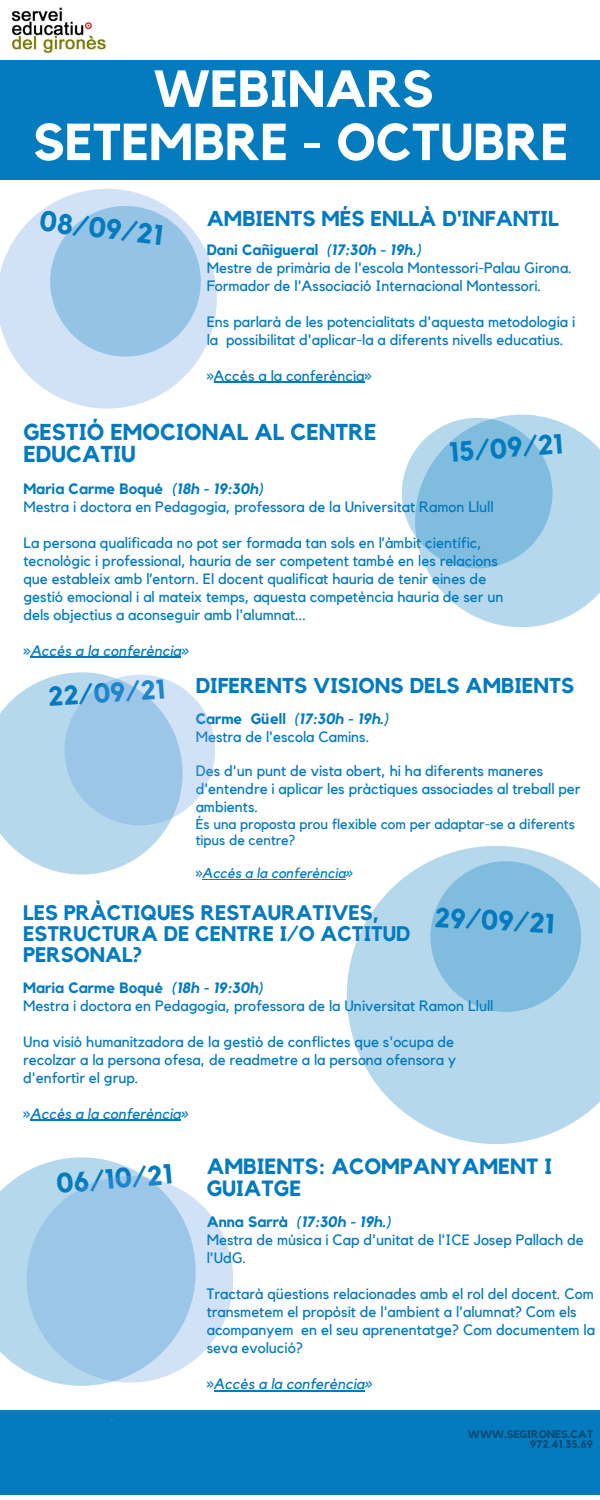
<style>
.page{position:relative;width:600px;height:1500px;background:#fff}
.page>*{position:absolute;margin:0;border:0;box-sizing:border-box;transform-origin:0 0}
.t1{font:700 51.5px "Kollektif";color:#fff}
.t2{font:700 28.2px "Kollektif";color:#047bbf}
.t3{font:700 27.7px "Kollektif";color:#047bbf}
.t4{font:700 27.1px "Kollektif";color:#047bbf}
.t5{font:700 22.9px "Kollektif";color:#047bbf}
.t6{font:700 22px/22px "Kollektif";color:#047bbf}
.t7{font:700 21.5px "Kollektif";color:#047bbf}
.t8{font:700 21.4px "Kollektif";color:#047bbf}
.t9{font:700 21px/21px "Kollektif";color:#047bbf}
.t10{font:15px/18px "Kollektif";color:#047bbf}
.t11{font:700 15px "Kollektif";color:#047bbf}
.t12{font:italic 15px "Kollektif";color:#047bbf}
.t13{font:italic 700 15px "Kollektif";color:#047bbf}
.t14{font:14.3px/16.5px "Kollektif";color:#047bbf}
.t15{font:italic 14.3px "Kollektif";color:#047bbf}
.t16{font:700 11px "Kollektif";color:#044970}
.t17{font:700 4.3px "Kollektif";color:#fff}
.s1{font-style:italic}
.s2{font-style:normal}
</style>
<div class="page">
<div style="left:0;top:60px;width:600px;height:119px;background:#047bbf"></div>
<img style="left:11px;top:7px;width:96px;height:47px">
<svg style="left:347px;top:846px;width:253px;height:298px;fill:#b5d8ec"></svg>
<svg style="left:0;top:674px;width:167px;height:201px;fill:#b5d8ec"></svg>
<svg style="left:0;top:189px;width:217px;height:220px;fill:#d1e2f6"></svg>
<div style="left:0;top:1410px;width:600px;height:85px;background:#047bbf"></div>
<svg style="left:0;top:1157px;width:139px;height:213px;fill:#b5d8ec"></svg>
<hr style="left:214px;top:382px;width:150px;height:1px;background:#047bbf">
<hr style="left:30px;top:1119px;width:151px;height:2px;background:#047bbf">
<hr style="left:202px;top:879px;width:144px;height:1px;background:#047bbf">
<hr style="left:30px;top:656px;width:151px;height:2px;background:#047bbf">
<svg style="left:428px;top:420px;width:172px;height:207px;fill:#b5d8ec"></svg>
<svg style="left:48px;top:204px;width:155px;height:155px;background:#a5cbe9"></svg>
<svg style="left:428px;top:859px;width:155px;height:155px;background:#8ec3e1"></svg>
<svg style="left:62px;top:672px;width:153px;height:156px;background:#b5d4ee"></svg>
<svg style="left:23px;top:1173px;width:210px;height:213px;background:#b4d3ed"></svg>
<hr style="left:214px;top:1390px;width:150px;height:1px;background:#047bbf">
<svg style="left:401px;top:415px;width:155px;height:157px;background:#9acae5"></svg>
<p class="t1" style="left:154px;top:65px;width:282px">WEBINARS</p>
<p class="t1" style="left:33px;top:118px;width:537px">SETEMBRE - OCTUBRE</p>
<p class="t2" style="left:41px;top:208px;width:126px;rotate:7deg">08/09/21</p>
<p class="t7" style="left:207px;top:208px;width:354px">AMBIENTS MÉS ENLLÀ D'INFANTIL</p>
<p class="t11" style="left:207px;top:243px;width:216px">Dani Cañigueral <span class="s1">(17:30h - 19h.)</span></p>
<p class="t10" style="left:207px;top:259px;width:367px">Mestre de primària de l'escola Montessori-Palau Girona.<br>Formador de l'Associació Internacional Montessori.</p>
<p class="t10" style="left:207px;top:313px;width:370px">Ens parlarà de les potencialitats d'aquesta metodologia i la possibilitat d'aplicar-la a diferents nivells educatius.</p>
<p class="t10" style="left:207px;top:367px;width:166px">»Accés a la conferència»</p>
<p class="t5" style="left:23px;top:421px;width:355px">GESTIÓ EMOCIONAL AL CENTRE</p>
<p class="t5" style="left:23px;top:444px;width:114px">EDUCATIU</p>
<p class="t11" style="left:23px;top:481px;width:241px">Maria Carme Boqué <span class="s1">(18h - 19:30h)</span></p>
<p class="t10" style="left:23px;top:498px;width:472px">Mestra i doctora en Pedagogia, professora de la Universitat Ramon Llull</p>
<p class="t10" style="left:23px;top:534px;width:482px">La persona qualificada no pot ser formada tan sols en l’àmbit científic, tecnològic i professional, hauria de ser competent també en les relacions que estableix amb l’entorn. El docent qualificat hauria de tenir eines de gestió emocional i al mateix temps, aquesta competència hauria de ser un dels objectius a aconseguir amb l'alumnat...</p>
<p class="t12" style="left:23px;top:643px;width:166px"><span class="s2">»</span>Accés a la conferència»</p>
<p class="t3" style="left:448px;top:439px;width:116px;rotate:-4deg">15/09/21</p>
<p class="t4" style="left:47px;top:684px;width:119px;rotate:-4deg">22/09/21</p>
<p class="t8" style="left:196px;top:675px;width:380px">DIFERENTS VISIONS DELS AMBIENTS</p>
<p class="t13" style="left:196px;top:712px;width:194px"><span class="s2">Carme Güell</span> (17:30h - 19h.)</p>
<p class="t10" style="left:196px;top:728px;width:175px">Mestra de l'escola Camins.</p>
<p class="t10" style="left:196px;top:763px;width:386px">Des d'un punt de vista obert, hi ha diferents maneres d'entendre i aplicar les pràctiques associades al treball per ambients.</p>
<p class="t14" style="left:196px;top:816px;width:381px">És una proposta prou flexible com per adaptar-se a diferents tipus de centre?</p>
<p class="t15" style="left:196px;top:867px;width:158px"><span class="s2">»</span>Accés a la conferència»</p>
<p class="t9" style="left:23px;top:903px;width:389px">LES PRÀCTIQUES RESTAURATIVES,<br>ESTRUCTURA DE CENTRE I/O ACTITUD<br>PERSONAL?</p>
<p class="t11" style="left:23px;top:980px;width:241px">Maria Carme Boqué <span class="s1">(18h - 19:30h)</span></p>
<p class="t10" style="left:23px;top:997px;width:472px">Mestra i doctora en Pedagogia, professora de la Universitat Ramon Llull</p>
<p class="t10" style="left:23px;top:1033px;width:434px">Una visió humanitzadora de la gestió de conflictes que s'ocupa de recolzar a la persona ofesa, de readmetre a la persona ofensora y d'enfortir el grup.</p>
<p class="t12" style="left:23px;top:1106px;width:166px"><span class="s2">»</span>Accés a la conferència»</p>
<p class="t3" style="left:435px;top:904px;width:122px;rotate:3deg">29/09/21</p>
<p class="t3" style="left:55px;top:1171px;width:118px;rotate:-5deg">06/10/21</p>
<p class="t6" style="left:207px;top:1156px;width:347px">AMBIENTS: ACOMPANYAMENT I<br>GUIATGE</p>
<p class="t13" style="left:207px;top:1215px;width:185px"><span class="s2">Anna Sarrà</span> (17:30h - 19h.)</p>
<p class="t10" style="left:207px;top:1231px;width:378px">Mestra de música i Cap d'unitat de l'ICE Josep Pallach de l'UdG.</p>
<p class="t10" style="left:207px;top:1285px;width:390px">Tractarà qüestions relacionades amb el rol del docent. Com transmetem el propòsit de l'ambient a l'alumnat? Com els acompanyem en el seu aprenentatge? Com documentem la seva evolució?</p>
<p class="t12" style="left:207px;top:1377px;width:166px"><span class="s2">»</span>Accés a la conferència»</p>
<p class="t17" style="left:111px;top:1416px;width:3px">.</p>
<p class="t16" style="left:468px;top:1429px;width:127px">WWW.SEGIRONES.CAT</p>
<p class="t16" style="left:530px;top:1439px;width:64px">972.41.35.69</p>
</div>
